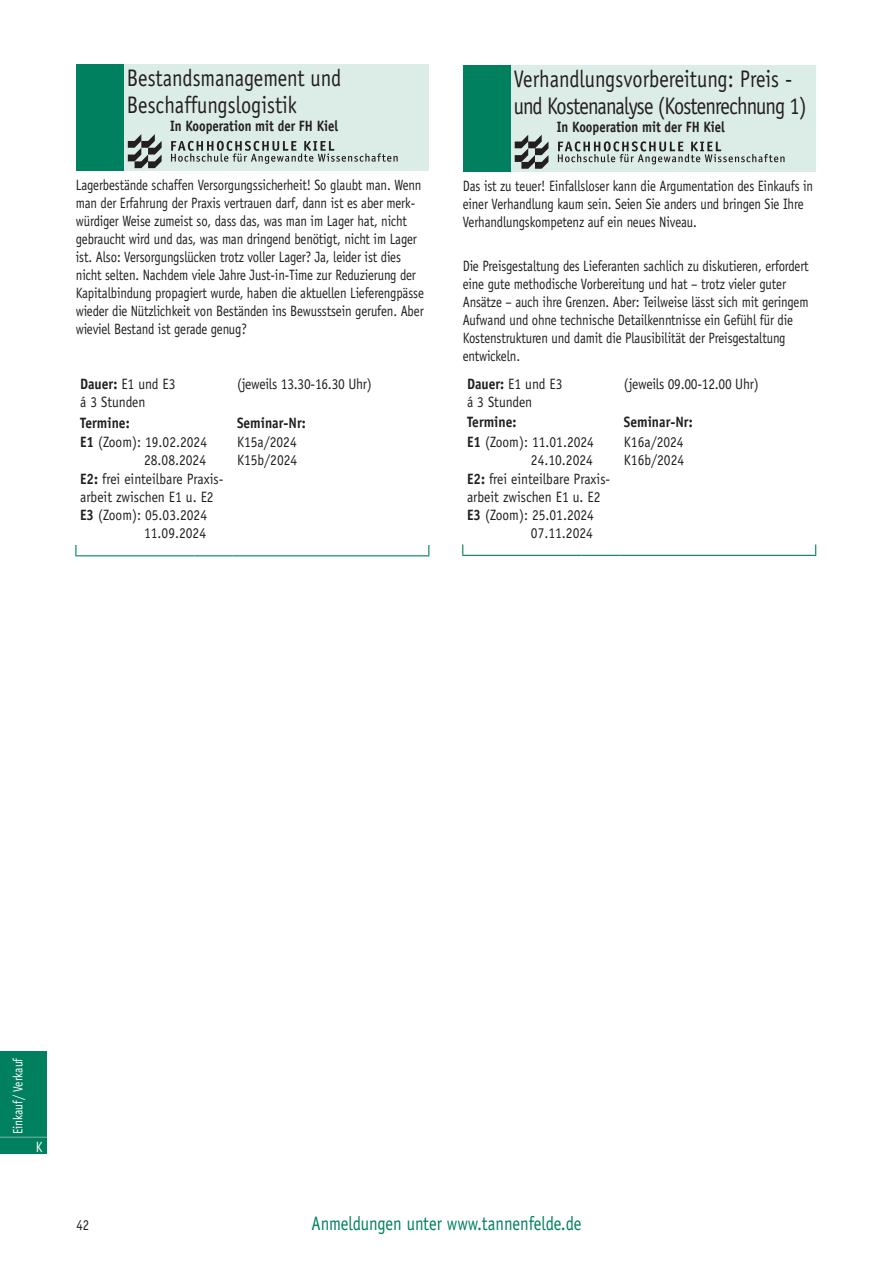
<style>
.page{position:relative;width:893px;height:1263px;background:#fff}
.page>*{position:absolute;margin:0;border:0;box-sizing:border-box;transform-origin:0 0}
.t1{font:24px/27px "Officina Sans Std";letter-spacing:-.04em;color:#231f20;scale:.85 1}
.t2{font:24px/27px "Officina Sans Std";color:#231f20;scale:.85 1}
.t3{font:19.5px "Officina Sans Std";color:#00805f;scale:.85 1}
.t4{font:15px/18px "Officina Sans Std";letter-spacing:-.01em;color:#231f20;scale:.85 1}
.t5{font:15px/18px "Officina Sans Std";letter-spacing:-.01em;color:#231f20;scale:.9 1}
.t6{font:700 15px "Officina Sans Std";color:#231f20;scale:.85 1}
.t7{font:700 15px "Officina Sans Std";color:#231f20;scale:.9 1}
.t8{font:15px "Officina Sans Std";color:#fff;scale:.85 1}
.t9{font:13.5px "Officina Sans Std";color:#fff;scale:.85 1}
.s1{font-weight:700}
</style>
<div class="page">
<div style="left:76px;top:65px;width:353px;height:106px;background:#dcece7"></div>
<hr style="left:75px;top:555px;width:120px;height:1px;background:#00805f">
<hr style="left:195px;top:555px;width:38px;height:1px;background:#00805f">
<hr style="left:233px;top:555px;width:196px;height:1px;background:#00805f">
<div style="left:76px;top:65px;width:47px;height:106px;background:#00805f"></div>
<svg style="left:128px;top:134px;width:34px;height:34px"></svg>
<svg style="left:171px;top:141px;width:227px;height:23px"></svg>
<div style="left:463px;top:65px;width:353px;height:107px;background:#dcece7"></div>
<hr style="left:462px;top:555px;width:119px;height:1px;background:#00805f">
<hr style="left:581px;top:555px;width:39px;height:1px;background:#00805f">
<hr style="left:620px;top:555px;width:196px;height:1px;background:#00805f">
<div style="left:463px;top:65px;width:47px;height:107px;background:#00805f"></div>
<svg style="left:515px;top:135px;width:33px;height:34px"></svg>
<svg style="left:558px;top:141px;width:226px;height:23px"></svg>
<div style="left:0;top:1051px;width:47px;height:102px;background:#00805f"></div>
<hr style="left:0;top:1136px;width:47px;height:2px;background:#6bb1a1">
<h1 class="t2" style="left:127px;top:65px;width:254px">Bestandsmanagement und<br>Beschaffungslogistik</h1>
<p class="t6" style="left:170px;top:117px;width:199px">In Kooperation mit der FH Kiel</p>
<p class="t4" style="left:76px;top:176px;width:411px">Lagerbestände schaffen Versorgungssicherheit! So glaubt man. Wenn man der Erfahrung der Praxis vertrauen darf, dann ist es aber merk&shy;würdiger Weise zumeist so, dass das, was man im Lager hat, nicht gebraucht wird und das, was man dringend benötigt, nicht im Lager ist. Also: Versorgungslücken trotz voller Lager? Ja, leider ist dies nicht selten. Nachdem viele Jahre Just-in-Time zur Reduzierung der Kapitalbindung propagiert wurde, haben die aktuellen Lieferengpässe wieder die Nützlichkeit von Beständen ins Bewusstsein gerufen. Aber wieviel Bestand ist gerade genug?</p>
<p class="t5" style="left:80px;top:375px;width:108px"><span class="s1">Dauer:</span> E1 und E3 á 3 Stunden</p>
<p class="t5" style="left:237px;top:375px;width:151px">(jeweils 13.30-16.30 Uhr)</p>
<p class="t7" style="left:80px;top:413px;width:57px">Termine:</p>
<p class="t7" style="left:237px;top:413px;width:78px">Seminar-Nr:</p>
<p class="t5" style="left:80px;top:433px;width:143px;text-align:right"><span class="s1">E1</span> (Zoom): 19.02.2024<br>28.08.2024</p>
<p class="t5" style="left:237px;top:433px;width:68px">K15a/2024<br>K15b/2024</p>
<p class="t5" style="left:80px;top:470px;width:161px"><span class="s1">E2:</span> frei einteilbare Praxis-</p>
<p class="t5" style="left:80px;top:488px;width:150px">arbeit zwischen E1 u. E2</p>
<p class="t5" style="left:80px;top:506px;width:143px"><span class="s1">E3</span> (Zoom): 05.03.2024</p>
<p class="t5" style="left:144px;top:524px;width:70px">11.09.2024</p>
<h1 class="t1" style="left:514px;top:65px;width:346px">Verhandlungsvorbereitung: Preis - und Kostenanalyse (Kostenrechnung 1)</h1>
<p class="t6" style="left:557px;top:117px;width:199px">In Kooperation mit der FH Kiel</p>
<p class="t4" style="left:463px;top:177px;width:414px">Das ist zu teuer! Einfallsloser kann die Argumentation des Einkaufs in einer Verhandlung kaum sein. Seien Sie anders und bringen Sie Ihre<br>Verhandlungskompetenz auf ein neues Niveau.</p>
<p class="t4" style="left:463px;top:257px;width:409px">Die Preisgestaltung des Lieferanten sachlich zu diskutieren, erfordert eine gute methodische Vorbereitung und hat – trotz vieler guter Ansätze – auch ihre Grenzen. Aber: Teilweise lässt sich mit geringem Aufwand und ohne technische Detailkenntnisse ein Gefühl für die Kostenstrukturen und damit die Plausibilität der Preisgestaltung entwickeln.</p>
<p class="t5" style="left:467px;top:375px;width:108px"><span class="s1">Dauer:</span> E1 und E3 á 3 Stunden</p>
<p class="t5" style="left:624px;top:375px;width:151px">(jeweils 09.00-12.00 Uhr)</p>
<p class="t7" style="left:467px;top:413px;width:57px">Termine:</p>
<p class="t7" style="left:624px;top:413px;width:78px">Seminar-Nr:</p>
<p class="t5" style="left:467px;top:432px;width:143px;text-align:right"><span class="s1">E1</span> (Zoom): 11.01.2024<br>24.10.2024</p>
<p class="t5" style="left:624px;top:432px;width:68px">K16a/2024<br>K16b/2024</p>
<p class="t5" style="left:467px;top:470px;width:161px"><span class="s1">E2:</span> frei einteilbare Praxis-</p>
<p class="t5" style="left:467px;top:488px;width:150px">arbeit zwischen E1 u. E2</p>
<p class="t5" style="left:467px;top:506px;width:143px"><span class="s1">E3</span> (Zoom): 25.01.2024</p>
<p class="t5" style="left:531px;top:524px;width:70px">07.11.2024</p>
<p class="t9" style="left:10px;top:1134px;width:92px;rotate:-90deg">Einkauf/ Verkauf</p>
<p class="t8" style="left:36px;top:1138px;width:9px">K</p>
<p class="t4" style="left:77px;top:1216px;width:16px">42</p>
<h2 class="t3" style="left:311px;top:1212px;width:319px">Anmeldungen unter www.tannenfelde.de</h2>
</div>
